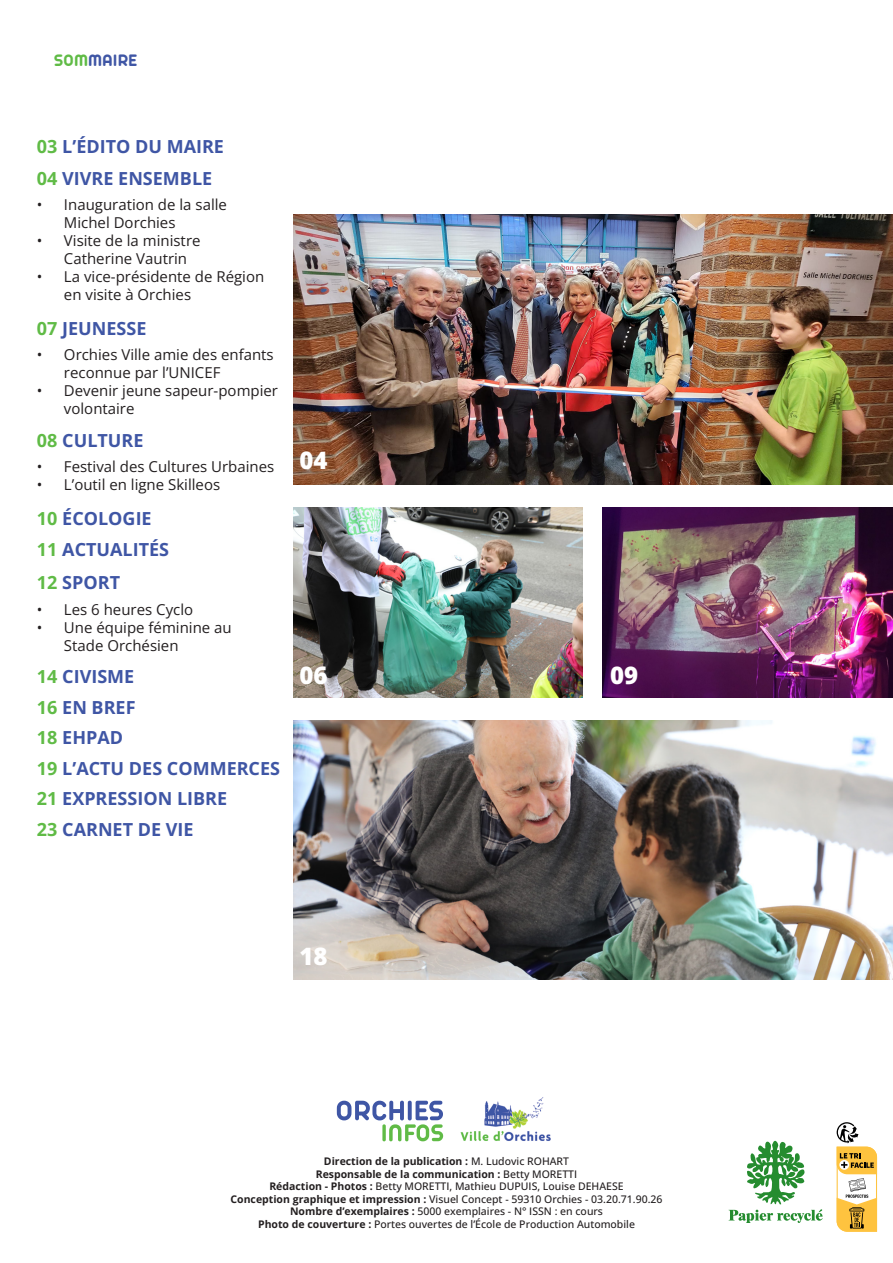
<style>
.page{position:relative;width:893px;height:1263px;background:#fff}
.page>*{position:absolute;margin:0;border:0;box-sizing:border-box;transform-origin:0 0}
.t1{font:800 24px "Open Sans";color:#fff}
.t2{font:700 18px "Open Sans";color:#3f56a5}
.t3{font:700 18px "Arista Pro Trial";color:#3f56a5}
.t4{font:15px/18px "Open Sans";color:#231f20}
.t5{font:500 10.5px "Open Sans";color:#231f20}
.t6{font:700 10.5px "Open Sans";color:#231f20}
.s1{color:#60bb46}
.s2{font-weight:500}
.s3{font-weight:700}
</style>
<div class="page">
<img style="left:293px;top:215px;width:600px;height:270px">
<img style="left:293px;top:508px;width:290px;height:190px">
<img style="left:603px;top:508px;width:290px;height:190px">
<img style="left:293px;top:721px;width:600px;height:258px">
<img style="left:460px;top:1097px;width:91px;height:44px">
<svg style="left:337px;top:1101px;width:106px;height:40px"></svg>
<svg style="left:836px;top:1122px;width:42px;height:110px"></svg>
<svg style="left:728px;top:1141px;width:95px;height:82px"></svg>
<p class="t3" style="left:54px;top:49px;width:85px"><span class="s1">SOM</span>MAIRE</p>
<p class="t2" style="left:37px;top:134px;width:189px"><span class="s1">03</span> L’ÉDITO DU MAIRE</p>
<p class="t2" style="left:37px;top:166px;width:177px"><span class="s1">04</span> VIVRE ENSEMBLE</p>
<p class="t4" style="left:64px;top:195px;width:164px;text-indent:-27px">• Inauguration de la salle<br>Michel Dorchies</p>
<p class="t4" style="left:64px;top:231px;width:138px;text-indent:-27px">• Visite de la ministre<br>Catherine Vautrin</p>
<p class="t4" style="left:64px;top:267px;width:202px;text-indent:-27px">• La vice-présidente de Région en visite à Orchies</p>
<p class="t2" style="left:37px;top:316px;width:111px"><span class="s1">07</span> JEUNESSE</p>
<p class="t4" style="left:64px;top:345px;width:211px;text-indent:-27px">• Orchies Ville amie des enfants reconnue par l’UNICEF</p>
<p class="t4" style="left:64px;top:381px;width:216px;text-indent:-27px">• Devenir jeune sapeur-pompier volontaire</p>
<p class="t2" style="left:37px;top:428px;width:108px"><span class="s1">08</span> CULTURE</p>
<p class="t4" style="left:37px;top:457px;width:239px">• Festival des Cultures Urbaines</p>
<p class="t4" style="left:37px;top:475px;width:185px">• L’outil en ligne Skilleos</p>
<p class="t2" style="left:37px;top:506px;width:116px"><span class="s1">10</span> ÉCOLOGIE</p>
<p class="t2" style="left:37px;top:537px;width:134px"><span class="s1">11</span> ACTUALITÉS</p>
<p class="t2" style="left:37px;top:570px;width:85px"><span class="s1">12</span> SPORT</p>
<p class="t4" style="left:37px;top:600px;width:158px">• Les 6 heures Cyclo</p>
<p class="t4" style="left:64px;top:618px;width:169px;text-indent:-27px">• Une équipe féminine au<br>Stade Orchésien</p>
<p class="t2" style="left:37px;top:664px;width:99px"><span class="s1">14</span> CIVISME</p>
<p class="t2" style="left:37px;top:695px;width:100px"><span class="s1">16</span> EN BREF</p>
<p class="t2" style="left:37px;top:725px;width:88px"><span class="s1">18</span> EHPAD</p>
<p class="t2" style="left:37px;top:756px;width:245px"><span class="s1">19</span> L’ACTU DES COMMERCES</p>
<p class="t2" style="left:37px;top:786px;width:192px"><span class="s1">21</span> EXPRESSION LIBRE</p>
<p class="t2" style="left:37px;top:817px;width:158px"><span class="s1">23</span> CARNET DE VIE</p>
<p class="t1" style="left:300px;top:444px;width:30px">04</p>
<p class="t1" style="left:300px;top:658px;width:30px">06</p>
<p class="t1" style="left:610px;top:658px;width:30px">09</p>
<p class="t1" style="left:300px;top:940px;width:30px">18</p>
<p class="t6" style="left:324px;top:1154px;width:247px">Direction de la publication : <span class="s2">M. Ludovic ROHART</span></p>
<p class="t6" style="left:316px;top:1167px;width:263px">Responsable de la communication : <span class="s2">Betty MORETTI</span></p>
<p class="t5" style="left:269px;top:1179px;width:356px"><span class="s3">Rédaction - Photos :</span> Betty MORETTI, Mathieu DUPUIS, Louise DEHAESE</p>
<p class="t5" style="left:231px;top:1192px;width:433px"><span class="s3">Conception graphique et impression :</span> Visuel Concept - 59310 Orchies - 03.20.71.90.26</p>
<p class="t5" style="left:290px;top:1204px;width:314px"><span class="s3">Nombre d’exemplaires :</span> 5000 exemplaires - N° ISSN : en cours</p>
<p class="t5" style="left:258px;top:1217px;width:378px"><span class="s3">Photo de couverture :</span> Portes ouvertes de l’École de Production Automobile</p>
</div>
